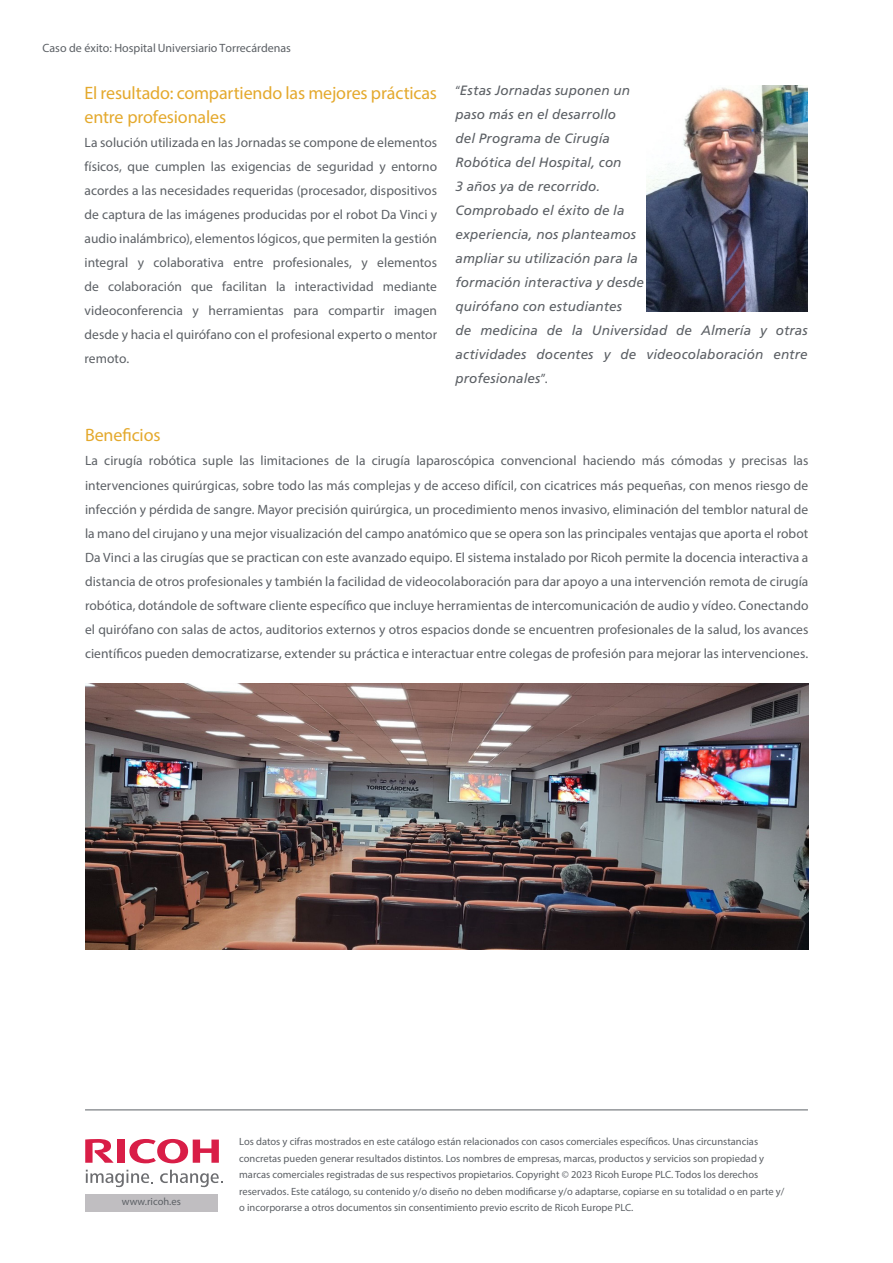
<style>
.page{position:relative;width:893px;height:1263px;background:#fff}
.page>*{position:absolute;margin:0;border:0;box-sizing:border-box;transform-origin:0 0}
.t1{font:18px/24px "Myriad Pro";letter-spacing:-.01em;color:#e4a92d}
.t2{font:13.5px/24px "Myriad Pro";letter-spacing:.005em;color:#5c6065;text-align:justify}
.t3{font:italic 13.5px/24px "Frutiger";letter-spacing:.005em;color:#5c6065;text-align:justify}
.t4{font:12px "Myriad Pro";color:#5c6065}
.t5{font:10.5px "Myriad Pro";color:#5c6065}
.s1{font-family:"Myriad Pro";font-style:normal}
</style>
<div class="page">
<img style="left:86px;top:684px;width:722px;height:265px">
<svg style="left:129px;top:1139px;width:90px;height:24px"></svg>
<div style="left:117px;top:1139px;width:8px;height:24px;background:#d91e47"></div>
<svg style="left:85px;top:1139px;width:29px;height:24px"></svg>
<svg style="left:86px;top:1170px;width:67px;height:18px"></svg>
<svg style="left:160px;top:1170px;width:63px;height:18px"></svg>
<div style="left:85px;top:1194px;width:133px;height:17px;background:#c0bec1"></div>
<hr style="left:85px;top:1109px;width:723px;height:1px;background:#5c6065">
<img style="left:646px;top:85px;width:161px;height:226px">
<p class="t4" style="left:43px;top:40px;width:250px">Caso de éxito: Hospital Universiario Torrecárdenas</p>
<p class="t1" style="left:85px;top:80px;width:354px">El resultado: compartiendo las mejores prácticas entre profesionales</p>
<p class="t2" style="left:85px;top:130px;width:354px">La solución utilizada en las Jornadas se compone de elementos físicos, que cumplen las exigencias de seguridad y entorno acordes a las necesidades requeridas (procesador, dispositivos de captura de las imágenes producidas por el robot Da Vinci y audio inalámbrico), elementos lógicos, que permiten la gestión integral y colaborativa entre profesionales, y elementos de colaboración que facilitan la interactividad mediante videoconferencia y herramientas para compartir imagen desde y hacia el quirófano con el profesional experto o mentor remoto.</p>
<p class="t3" style="left:455px;top:79px;width:176px"><span class="s1">“</span>Estas Jornadas suponen un</p>
<p class="t3" style="left:455px;top:103px;width:162px">paso más en el desarrollo</p>
<p class="t3" style="left:455px;top:127px;width:156px">del Programa de Cirugía</p>
<p class="t3" style="left:455px;top:151px;width:168px">Robótica del Hospital, con</p>
<p class="t3" style="left:455px;top:175px;width:146px">3 años ya de recorrido.</p>
<p class="t3" style="left:455px;top:199px;width:171px">Comprobado el éxito de la</p>
<p class="t3" style="left:455px;top:223px;width:182px">experiencia, nos planteamos</p>
<p class="t3" style="left:455px;top:247px;width:184px">ampliar su utilización para la</p>
<p class="t3" style="left:455px;top:271px;width:190px">formación interactiva y desde</p>
<p class="t3" style="left:455px;top:295px;width:168px">quirófano con estudiantes</p>
<p class="t3" style="left:455px;top:319px;width:354px">de medicina de la Universidad de Almería y otras actividades docentes y de videocolaboración entre profesionales<span class="s1">”.</span></p>
<p class="t1" style="left:85px;top:423px;width:77px">Beneficios</p>
<p class="t2" style="left:85px;top:449px;width:725px">La cirugía robótica suple las limitaciones de la cirugía laparoscópica convencional haciendo más cómodas y precisas las intervenciones quirúrgicas, sobre todo las más complejas y de acceso difícil, con cicatrices más pequeñas, con menos riesgo de infección y pérdida de sangre. Mayor precisión quirúrgica, un procedimiento menos invasivo, eliminación del temblor natural de la mano del cirujano y una mejor visualización del campo anatómico que se opera son las principales ventajas que aporta el robot Da Vinci a las cirugías que se practican con este avanzado equipo. El sistema instalado por Ricoh permite la docencia interactiva a distancia de otros profesionales y también la facilidad de videocolaboración para dar apoyo a una intervención remota de cirugía robótica, dotándole de software cliente específico que incluye herramientas de intercomunicación de audio y vídeo. Conectando el quirófano con salas de actos, auditorios externos y otros espacios donde se encuentren profesionales de la salud, los avances científicos pueden democratizarse, extender su práctica e interactuar entre colegas de profesión para mejorar las intervenciones.</p>
<p class="t5" style="left:122px;top:1195px;width:60px">www.ricoh.es</p>
<p class="t5" style="left:239px;top:1135px;width:520px">Los datos y cifras mostrados en este catálogo están relacionados con casos comerciales específicos. Unas circunstancias</p>
<p class="t5" style="left:239px;top:1152px;width:526px">concretas pueden generar resultados distintos. Los nombres de empresas, marcas, productos y servicios son propiedad y</p>
<p class="t5" style="left:239px;top:1168px;width:521px">marcas comerciales registradas de sus respectivos propietarios. Copyright © 2023 Ricoh Europe PLC. Todos los derechos</p>
<p class="t5" style="left:239px;top:1185px;width:547px">reservados. Este catálogo, su contenido y/o diseño no deben modificarse y/o adaptarse, copiarse en su totalidad o en parte y/</p>
<p class="t5" style="left:239px;top:1201px;width:396px">o incorporarse a otros documentos sin consentimiento previo escrito de Ricoh Europe PLC.</p>
</div>
